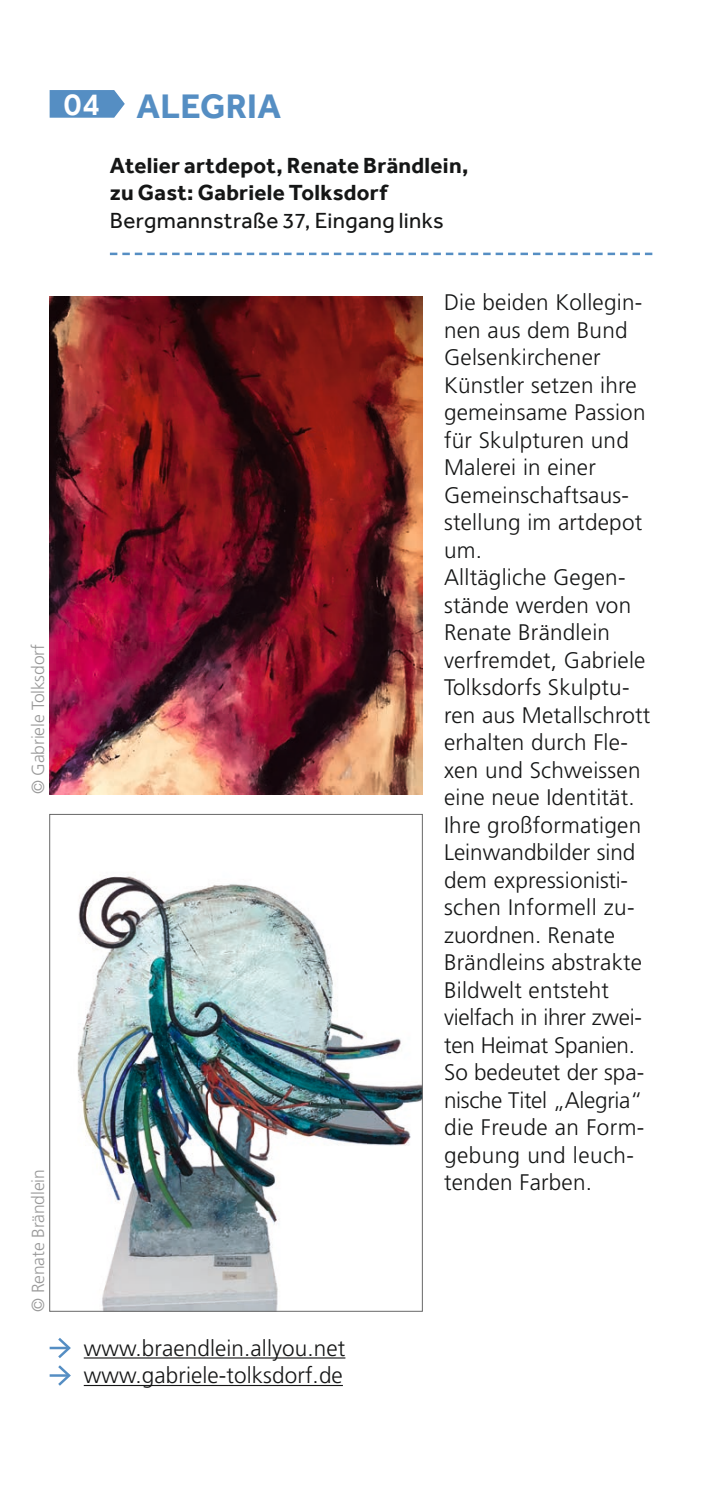
<style>
.page{position:relative;width:702px;height:1489px;background:#fff}
.page>*{position:absolute;margin:0;border:0;box-sizing:border-box;transform-origin:0 0}
.t1{font:700 35px "Effra";letter-spacing:.01em;color:#558ec3}
.t2{font:300 22.5px/27.5px "Frutiger LT Pro";letter-spacing:.01em;color:#151616}
.t3{font:700 22.5px/27.5px "Effra";letter-spacing:.015em;color:#151616}
.t4{font:22.5px "Effra";letter-spacing:.015em;color:#151616}
.t5{font:300 17.5px "Frutiger LT Pro";letter-spacing:-.01em;color:#999}
.s1{font-weight:500;font-size:32.5px;color:#fff}
</style>
<div class="page">
<img style="left:49px;top:296px;width:374px;height:498px">
<img style="left:77px;top:876px;width:344px;height:433px">
<svg style="left:50px;top:90px;width:75px;height:28px;background:#6397c8"></svg>
<svg style="left:110px;top:253px;width:542px;height:2px"></svg>
<hr style="left:84px;top:1357px;width:261px;height:1px;background:#151616">
<hr style="left:84px;top:1384px;width:259px;height:1px;background:#151616">
<svg style="left:50px;top:1338px;width:21px;height:48px"></svg>
<h1 class="t1" style="left:64px;top:85px;width:219px"><span class="s1">04</span> ALEGRIA</h1>
<p class="t3" style="left:110px;top:151px;width:360px">Atelier artdepot, Renate Brändlein, zu Gast: Gabriele Tolksdorf</p>
<p class="t4" style="left:110px;top:207px;width:335px">Bergmannstraße 37, Eingang links</p>
<p class="t5" style="left:28px;top:794px;width:151px;rotate:-90deg">© Gabriele Tolksdorf</p>
<p class="t5" style="left:28px;top:1311px;width:144px;rotate:-90deg">© Renate Brändlein</p>
<p class="t2" style="left:84px;top:1334px;width:263px">www.braendlein.allyou.net www.gabriele-tolksdorf.de</p>
<p class="t2" style="left:444px;top:289px;width:208px">Die beiden Kollegin&shy;nen aus dem Bund<br>Gelsenkirchener<br>Künstler setzen ihre gemeinsame Passion für Skulpturen und<br>Malerei in einer<br>Gemeinschaftsaus&shy;stellung im artdepot um.<br>Alltägliche Gegen&shy;stände werden von<br>Renate Brändlein verfremdet, Gabriele<br>Tolksdorfs Skulptu&shy;ren aus Metallschrott erhalten durch Fle&shy;xen und Schweissen eine neue Identität.<br>Ihre großformatigen<br>Leinwandbilder sind dem expressionisti&shy;schen Informell zu-- zuordnen. Renate<br>Brändleins abstrakte<br>Bildwelt entsteht vielfach in ihrer zwei&shy;ten Heimat Spanien.<br>So bedeutet der spa-- nische Titel „Alegria“ die Freude an Form&shy;gebung und leuch&shy;tenden Farben.</p>
</div>
